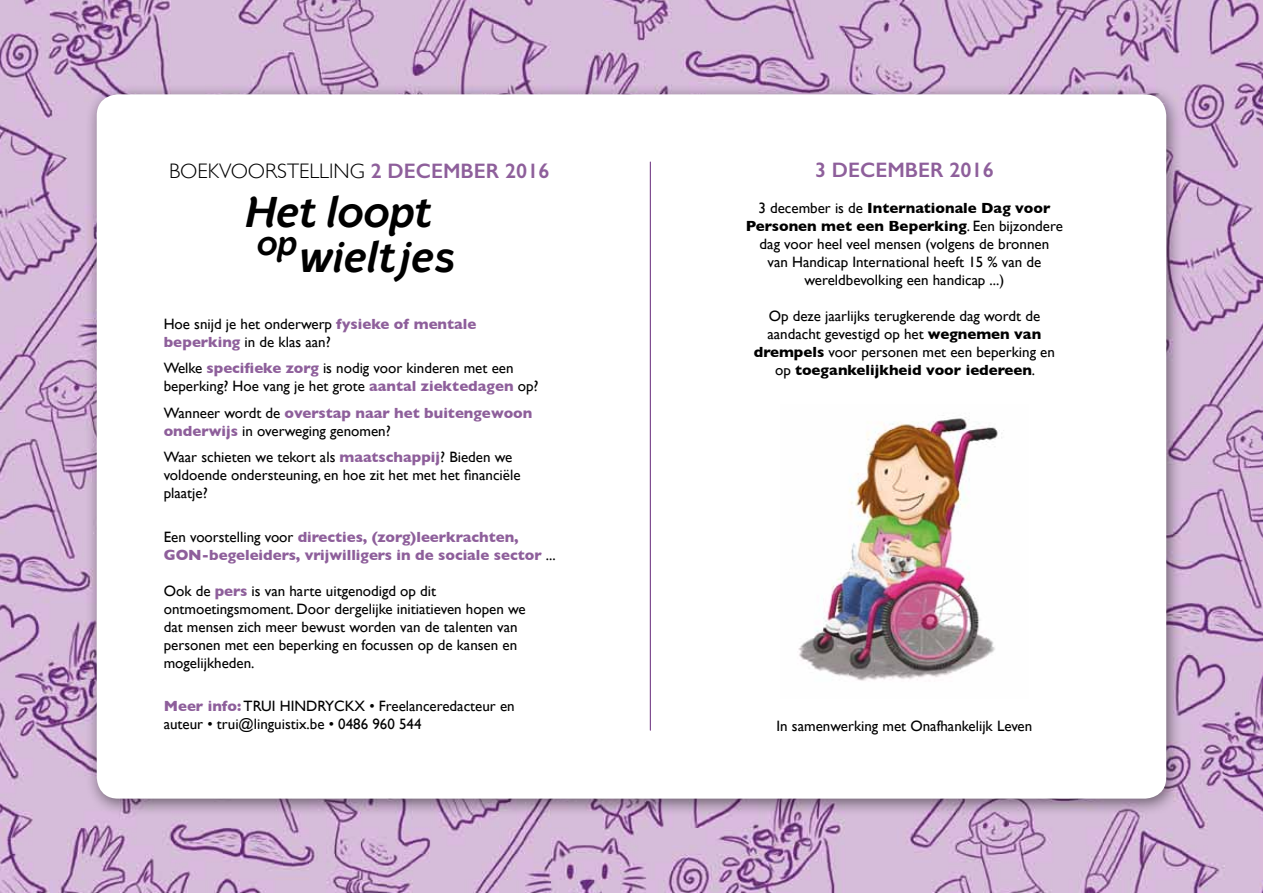
<style>
.page{position:relative;width:1263px;height:893px;background:#fff}
.page>*{position:absolute;margin:0;border:0;box-sizing:border-box;transform-origin:0 0}
.t1{font:italic 800 45.9px/45.8px "Halvorsen";letter-spacing:.01em;color:#000}
.t2{font:300 21px "Gill Sans";color:#000}
.t3{font:600 21px "Gill Sans";color:#8e5f9b}
.t4{font:15px/18px "Gill Sans";color:#000}
.t5{font:700 15px/18px "Gill Sans";color:#8e5f9b}
.s1{font-weight:600;color:#8e5f9b}
.s2{font-weight:700;color:#8e5f9b}
.s3{font-weight:400;color:#000}
.s4{font-weight:700}
</style>
<div class="page">
<img style="left:0;top:0;width:1263px;height:893px">
<div style="left:85px;top:84px;width:1097px;height:733px;background:#000;opacity:.5"></div>
<div style="left:97px;top:94px;width:1069px;height:705px;background:#fff;border-radius:21px"></div>
<hr style="left:650px;top:162px;width:1px;height:568px;background:#642779">
<img style="left:798px;top:417px;width:206px;height:264px">
<h2 class="t2" style="left:169px;top:155px;width:382px">BOEKVOORSTELLING <span class="s1">2 DECEMBER 2016</span></h2>
<h1 class="t1" style="left:244px;top:190px;width:213px">Het loopt <sup>op</sup>wieltjes</h1>
<p class="t4" style="left:164px;top:314px;width:314px">Hoe snijd je het onderwerp <span class="s2">fysieke of mentale beperking</span> in de klas aan?</p>
<p class="t4" style="left:164px;top:359px;width:376px">Welke <span class="s2">specifieke zorg</span> is nodig voor kinderen met een beperking? Hoe vang je het grote <span class="s2">aantal ziektedagen</span> op?</p>
<p class="t5" style="left:164px;top:403px;width:370px"><span class="s3">Wanneer wordt de</span> overstap naar het buitengewoon onderwijs <span class="s3">in overweging genomen?</span></p>
<p class="t4" style="left:164px;top:448px;width:358px">Waar schieten we tekort als <span class="s2">maatschappij</span>? Bieden we voldoende ondersteuning, en hoe zit het met het financiële plaatje?</p>
<p class="t5" style="left:164px;top:527px;width:394px"><span class="s3">Een voorstelling voor</span> directies, (zorg)leerkrachten,<br>GON-begeleiders, vrijwilligers in de sociale sector <span class="s3">...</span></p>
<p class="t4" style="left:164px;top:581px;width:363px">Ook de <span class="s2">pers</span> is van harte uitgenodigd op dit ontmoetingsmoment. Door dergelijke initiatieven hopen we dat mensen zich meer bewust worden van de talenten van personen met een beperking en focussen op de kansen en mogelijkheden.</p>
<p class="t4" style="left:164px;top:697px;width:353px"><span class="s2">Meer info:</span> TRUI HINDRYCKX • Freelanceredacteur en auteur • trui@linguistix.be • 0486 960 544</p>
<h2 class="t3" style="left:815px;top:157px;width:180px">3 DECEMBER 2016</h2>
<p class="t4" style="left:746px;top:199px;width:318px;text-align:center">3 december is de <span class="s4">Internationale Dag voor Personen met een Beperking</span>. Een bijzondere dag voor heel veel mensen (volgens de bronnen<br>van Handicap International heeft 15 % van de wereldbevolking een handicap ...)</p>
<p class="t4" style="left:754px;top:307px;width:303px;text-align:center">Op deze jaarlijks terugkerende dag wordt de aandacht gevestigd op het <span class="s4">wegnemen van drempels</span> voor personen met een beperking en op <span class="s4">toegankelijkheid voor iedereen</span>.</p>
<p class="t4" style="left:776px;top:716px;width:257px">In samenwerking met Onafhankelijk Leven</p>
</div>
